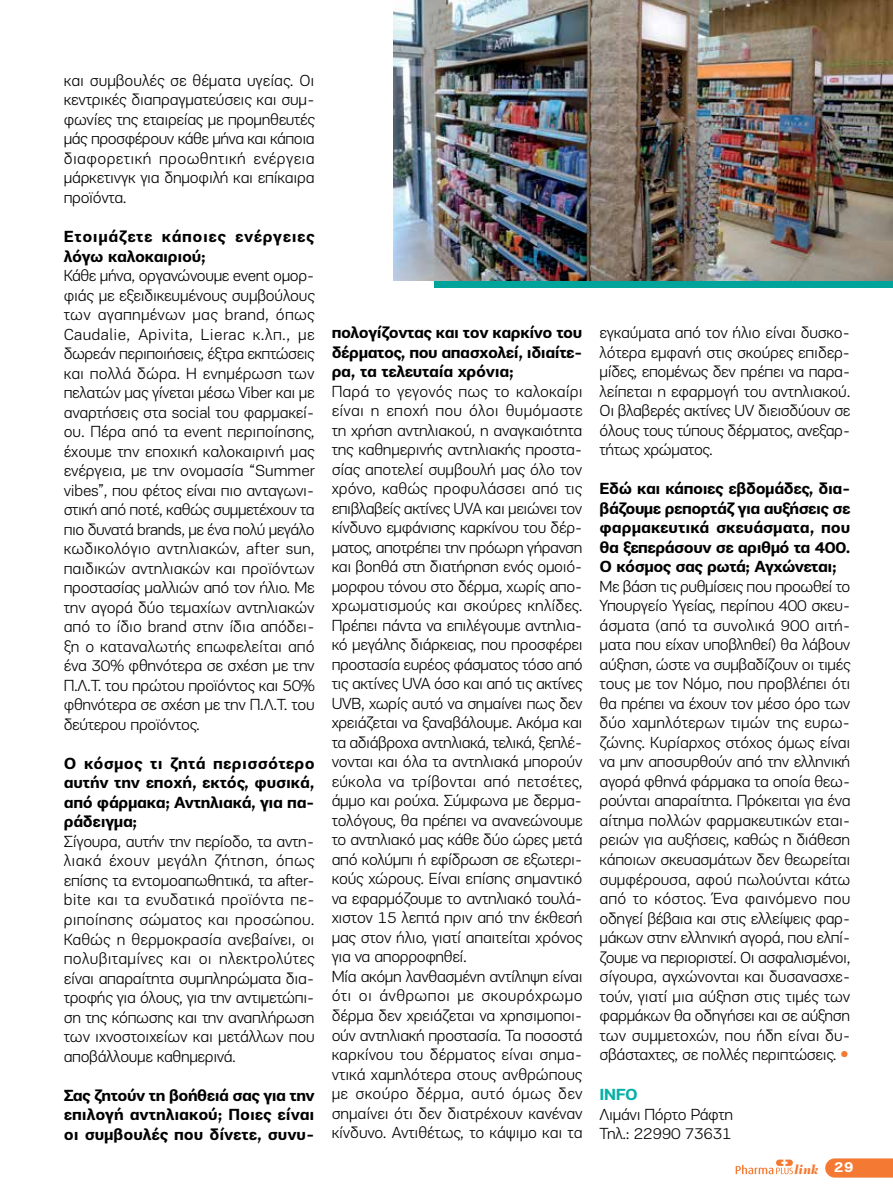
<style>
.page{position:relative;width:893px;height:1204px;background:#fff}
.page>*{position:absolute;margin:0;border:0;box-sizing:border-box;transform-origin:0 0}
.t1{font:300 16.5px/19.5px "PF Encore Sans Pro";letter-spacing:-.015em;color:#000;text-align:justify}
.t2{font:700 16.5px/19.5px "PF Encore Sans Pro";letter-spacing:-.02em;color:#000;text-align:justify}
.t3{font:700 16.5px/19.5px "PF Encore Sans Pro";letter-spacing:.035em;color:#000}
.t4{font:700 16.5px "PF Encore Sans Pro";color:#06b0a7}
.t5{font:italic 900 13.2px "PF Regal Display Pro";color:#f47932}
.s1{font-family:"CF Din";font-weight:700;color:#f47932}
</style>
<div class="page">
<svg style="left:435px;top:280px;width:458px;height:7px;background:#129d94"></svg>
<svg style="left:825px;top:1158px;width:68px;height:19px"></svg>
<svg style="left:736px;top:1159px;width:57px;height:15px"></svg>
<img style="left:393px;top:0;width:500px;height:280px">
<p class="t1" style="left:64px;top:71px;width:253px">και συμβουλές σε θέματα υγείας. Οι κεντρικές διαπραγματεύσεις και συμ&shy;φωνίες της εταιρείας με προμηθευτές μάς προσφέρουν κάθε μήνα και κάποια διαφορετική προωθητική ενέργεια μάρκετινγκ για δημοφιλή και επίκαιρα προϊόντα.</p>
<p class="t3" style="left:64px;top:227px;width:252px">Ετοιμάζετε κάποιες ενέργειες λόγω καλοκαιριού;</p>
<p class="t1" style="left:64px;top:266px;width:253px">Κάθε μήνα, οργανώνουμε event ομορ&shy;φιάς με εξειδικευμένους συμβούλους των αγαπημένων μας brand, όπως Caudalie, Apivita, Lierac κ.λπ., με δωρεάν περιποιήσεις, έξτρα εκπτώσεις και πολλά δώρα. H ενημέρωση των πελατών μας γίνεται μέσω Viber και με αναρτήσεις στα social του φαρμακεί&shy;ου. Πέρα από τα event περιποίησης, έχουμε την εποχική καλοκαιρινή μας ενέργεια, με την ονομασία “Summer vibes”, που φέτος είναι πιο ανταγωνι&shy;στική από ποτέ, καθώς συμμετέχουν τα πιο δυνατά brands, με ένα πολύ μεγάλο κωδικολόγιο αντηλιακών, after sun, παιδικών αντηλιακών και προϊόντων προστασίας μαλλιών από τον ήλιο. Με την αγορά δύο τεμαχίων αντηλιακών από το ίδιο brand στην ίδια απόδει&shy;ξη ο καταναλωτής επωφελείται από ένα 30% φθηνότερα σε σχέση με την Π.Λ.Τ. του πρώτου προϊόντος και 50% φθηνότερα σε σχέση με την Π.Λ.Τ. του δεύτερου προϊόντος.</p>
<p class="t2" style="left:64px;top:753px;width:252px">Ο κόσμος τι ζητά περισσότερο αυτήν την εποχή, εκτός, φυσικά, από φάρμακα; Αντηλιακά, για πα&shy;ράδειγμα;</p>
<p class="t1" style="left:64px;top:831px;width:253px">Σίγουρα, αυτήν την περίοδο, τα αντη&shy;λιακά έχουν μεγάλη ζήτηση, όπως επίσης τα εντομοαπωθητικά, τα after&shy;bite και τα ενυδατικά προϊόντα πε&shy;ριποίησης σώματος και προσώπου.<br>Καθώς η θερμοκρασία ανεβαίνει, οι πολυβιταμίνες και οι ηλεκτρολύτες είναι απαραίτητα συμπληρώματα δια&shy;τροφής για όλους, για την αντιμετώπι&shy;ση της κόπωσης και την αναπλήρωση των ιχνοστοιχείων και μετάλλων που αποβάλλουμε καθημερινά.</p>
<p class="t2" style="left:64px;top:1085px;width:252px">Σας ζητούν τη βοήθειά σας για την επιλογή αντηλιακού; Ποιες είναι οι συμβουλές που δίνετε, συνυ-</p>
<p class="t2" style="left:332px;top:323px;width:252px">πολογίζοντας και τον καρκίνο του δέρματος, που απασχολεί, ιδιαίτε&shy;ρα, τα τελευταία χρόνια;</p>
<p class="t1" style="left:332px;top:381px;width:253px;text-align:left">Παρά το γεγονός πως το καλοκαίρι είναι η εποχή που όλοι θυμόμαστε τη χρήση αντηλιακού, η αναγκαιότητα της καθημερινής αντηλιακής προστα&shy;σίας αποτελεί συμβουλή μας όλο τον χρόνο, καθώς προφυλάσσει από τις επιβλαβείς ακτίνες UVA και μειώνει τον κίνδυνο εμφάνισης καρκίνου του δέρ&shy;ματος, αποτρέπει την πρόωρη γήρανση και βοηθά στη διατήρηση ενός ομοιό&shy;μορφου τόνου στο δέρμα, χωρίς απο&shy;χρωματισμούς και σκούρες κηλίδες.<br>Πρέπει πάντα να επιλέγουμε αντηλια&shy;κό μεγάλης διάρκειας, που προσφέρει προστασία ευρέος φάσματος τόσο από τις ακτίνες UVA όσο και από τις ακτίνες UVB, χωρίς αυτό να σημαίνει πως δεν χρειάζεται να ξαναβάλουμε. Ακόμα και τα αδιάβροχα αντηλιακά, τελικά, ξεπλέ&shy;νονται και όλα τα αντηλιακά μπορούν εύκολα να τρίβονται από πετσέτες, άμμο και ρούχα. Σύμφωνα με δερμα&shy;τολόγους, θα πρέπει να ανανεώνουμε το αντηλιακό μας κάθε δύο ώρες μετά από κολύμπι ή εφίδρωση σε εξωτερι&shy;κούς χώρους. Είναι επίσης σημαντικό να εφαρμόζουμε το αντηλιακό τουλά&shy;χιστον 15 λεπτά πριν από την έκθεσή μας στον ήλιο, γιατί απαιτείται χρόνος για να απορροφηθεί.<br>Μία ακόμη λανθασμένη αντίληψη είναι ότι οι άνθρωποι με σκουρόχρωμο δέρμα δεν χρειάζεται να χρησιμοποι&shy;ούν αντηλιακή προστασία. Τα ποσοστά καρκίνου του δέρματος είναι σημα&shy;ντικά χαμηλότερα στους ανθρώπους με σκούρο δέρμα, αυτό όμως δεν σημαίνει ότι δεν διατρέχουν κανέναν κίνδυνο. Αντιθέτως, το κάψιμο και τα</p>
<p class="t1" style="left:600px;top:323px;width:252px">εγκαύματα από τον ήλιο είναι δυσκο&shy;λότερα εμφανή στις σκούρες επιδερ&shy;μίδες, επομένως δεν πρέπει να παρα&shy;λείπεται η εφαρμογή του αντηλιακού.<br>Οι βλαβερές ακτίνες UV διεισδύουν σε όλους τους τύπους δέρματος, ανεξαρ&shy;τήτως χρώματος.</p>
<p class="t2" style="left:600px;top:479px;width:252px">Εδώ και κάποιες εβδομάδες, δια&shy;βάζουμε ρεπορτάζ για αυξήσεις σε φαρμακευτικά σκευάσματα, που θα ξεπεράσουν σε αριθμό τα 400.<br>Ο κόσμος σας ρωτά; Αγχώνεται;</p>
<p class="t1" style="left:600px;top:576px;width:253px">Με βάση τις ρυθμίσεις που προωθεί το Υπουργείο Υγείας, περίπου 400 σκευ&shy;άσματα (από τα συνολικά 900 αιτή&shy;ματα που είχαν υποβληθεί) θα λάβουν αύξηση, ώστε να συμβαδίζουν οι τιμές τους με τον Νόμο, που προβλέπει ότι θα πρέπει να έχουν τον μέσο όρο των δύο χαμηλότερων τιμών της ευρω&shy;ζώνης. Κυρίαρχος στόχος όμως είναι να μην αποσυρθούν από την ελληνική αγορά φθηνά φάρμακα τα οποία θεω&shy;ρούνται απαραίτητα. Πρόκειται για ένα αίτημα πολλών φαρμακευτικών εται&shy;ρειών για αυξήσεις, καθώς η διάθεση κάποιων σκευασμάτων δεν θεωρείται συμφέρουσα, αφού πωλούνται κάτω από το κόστος. Ένα φαινόμενο που οδηγεί βέβαια και στις ελλείψεις φαρ&shy;μάκων στην ελληνική αγορά, που ελπί&shy;ζουμε να περιοριστεί. Οι ασφαλισμένοι, σίγουρα, αγχώνονται και δυσανασχε&shy;τούν, γιατί μια αύξηση στις τιμές των φαρμάκων θα οδηγήσει και σε αύξηση των συμμετοχών, που ήδη είναι δυ&shy;σβάσταχτες, σε πολλές περιπτώσεις. <span class="s1">–</span></p>
<p class="t4" style="left:600px;top:1084px;width:40px">INFO</p>
<p class="t1" style="left:600px;top:1104px;width:135px">Λιμάνι Πόρτο Ράφτη<br>Τηλ.: 22990 73631</p>
<p class="t5" style="left:794px;top:1161px;width:61px">link <sup>29</sup></p>
</div>
